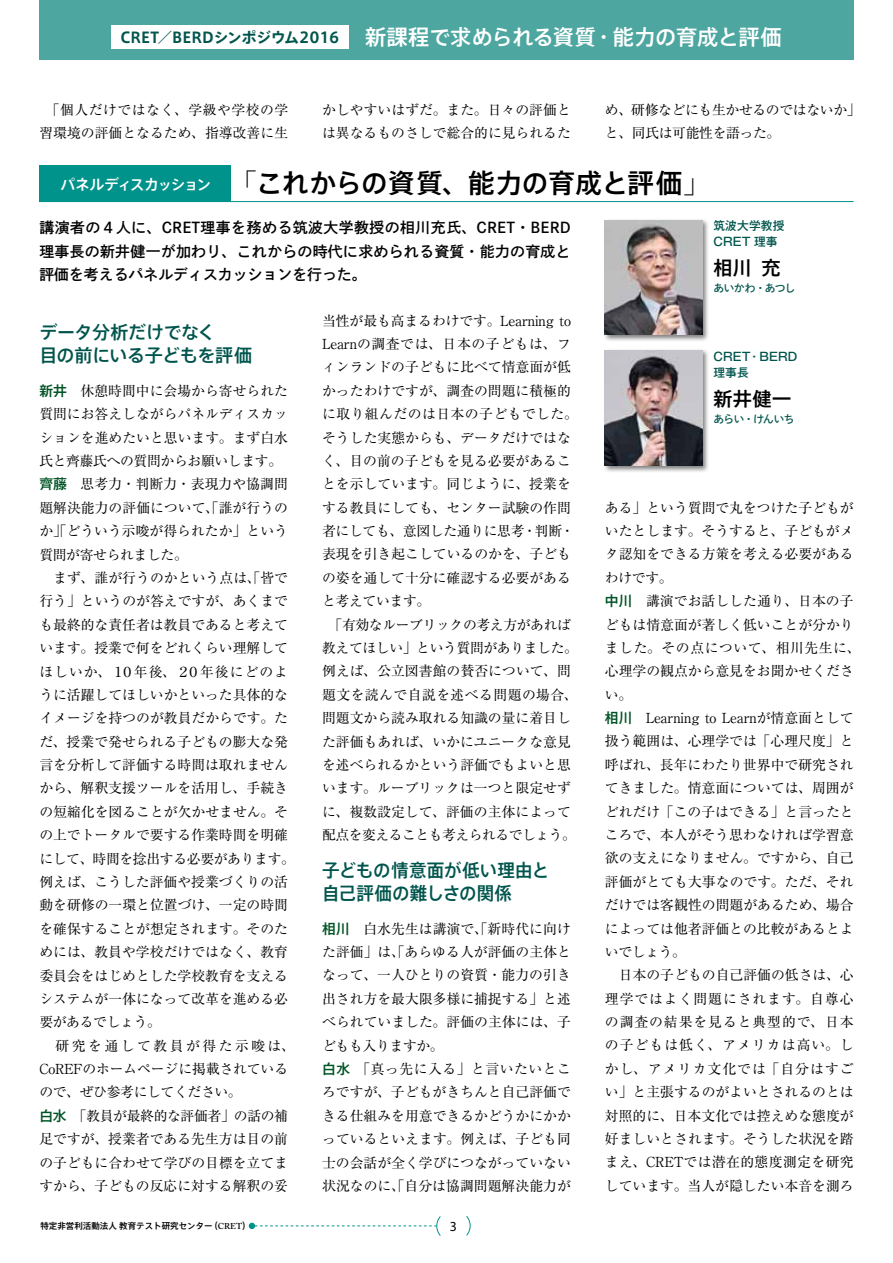
<style>
.page{position:relative;width:893px;height:1263px;background:#fff}
.page>*{position:absolute;margin:0;border:0;box-sizing:border-box;transform-origin:0 0}
.t1{font:500 26.55px "Axis Std";letter-spacing:.005em;color:#000}
.t2{font:500 21.3px "Axis Std";letter-spacing:-.015em;color:#fff}
.t3{font:500 19.2px "Axis Std";letter-spacing:.025em;color:#000}
.t4{font:500 18px/23.4px "Axis Std";letter-spacing:-.015em;color:#00554d}
.t5{font:14.85px/23.4px "Shuei Go Kin Std B";letter-spacing:.01em;color:#000;text-align:justify}
.t6{font:13.8px/23.4px "Ryumin Pro";color:#000}
.t7{font:13.8px/23.4px "Ryumin Pro";letter-spacing:-.025em;color:#000}
.t8{font:13.8px "Myriad Pro";color:#000}
.t9{font:500 11.7px/15.9px "Gothic MB101 Pro";letter-spacing:.02em;color:#00554d}
.t10{font:10.65px "Shuei Go Kin Std B";letter-spacing:-.045em;color:#00554d}
.t11{font:500 8.55px "Axis Std";color:#000}
.s1{font-weight:700;font-size:14.85px;color:#00554d}
.s2{font-weight:300;font-size:14.85px;color:#00554d}
.s3{font-size:14.85px;color:#fff}
.s4{font-weight:300}
.s5{font-family:"Axis Std";font-weight:500;color:#005425}
.s6{font-family:"Adobe Caslon Pro";font-weight:600}
</style>
<div class="page">
<svg style="left:466px;top:1216px;width:5px;height:20px"></svg>
<svg style="left:249px;top:1216px;width:192px;height:20px"></svg>
<div style="left:39px;top:0;width:815px;height:60px;background:#4da6a0"></div>
<div style="left:111px;top:26px;width:238px;height:23px;background:#fff"></div>
<div style="left:603px;top:349px;width:107px;height:124px;background:#000;opacity:.5"></div>
<img style="left:605px;top:351px;width:98px;height:115px">
<div style="left:603px;top:218px;width:107px;height:124px;background:#000;opacity:.5"></div>
<img style="left:605px;top:220px;width:98px;height:115px">
<div style="left:39px;top:166px;width:192px;height:36px;background:#00938c"></div>
<hr style="left:39px;top:201px;width:815px;height:1px;background:#00938c">
<h2 class="t2" style="left:120px;top:21px;width:663px"><span class="s1">CRET</span><span class="s2">／</span><span class="s1">BERDシンポジウム2016</span> 新課程で求められる資質・能力の育成と評価</h2>
<p class="t6" style="left:39px;top:97px;width:250px">　「個人だけではなく、学級や学校の学習環境の評価となるため、指導改善に生</p>
<p class="t6" style="left:322px;top:97px;width:250px">かしやすいはずだ。また。日々の評価とは異なるものさしで総合的に見られるた</p>
<p class="t7" style="left:605px;top:97px;width:257px">め、研修などにも生かせるのではないか」と、同氏は可能性を語った。</p>
<h1 class="t1" style="left:61px;top:163px;width:651px"><span class="s3">パネルディスカッション</span> <span class="s4">「</span>これからの資質、能力の育成と評価<span class="s4">」</span></h1>
<p class="t5" style="left:39px;top:216px;width:533px">講演者の４人に、CRET理事を務める筑波大学教授の相川充氏、CRET・BERD理事長の新井健一が加わり、これからの時代に求められる資質・能力の育成と評価を考えるパネルディスカッションを行った。</p>
<p class="t9" style="left:713px;top:216px;width:73px">筑波大学教授<br>CRET 理事</p>
<h3 class="t3" style="left:713px;top:253px;width:69px">相川充</h3>
<p class="t10" style="left:713px;top:281px;width:84px">あいかわ・あつし</p>
<h3 class="t4" style="left:39px;top:319px;width:214px">データ分析だけでなく<br>目の前にいる子どもを評価</h3>
<p class="t6" style="left:39px;top:378px;width:257px"><span class="s5">新井</span>　休憩時間中に会場から寄せられた質問にお答えしながらパネルディスカッションを進めたいと思います。まず白水氏と齊藤氏への質問からお願いします。<span class="s5">齊藤</span>　思考力・判断力・表現力や協調問題解決能力の評価について、「誰が行うのか」「どういう示唆が得られたか」という質問が寄せられました。<br>　まず、誰が行うのかという点は、「皆で行う」というのが答えですが、あくまでも最終的な責任者は教員であると考えています。授業で何をどれくらい理解してほしいか、１０年後、２０年後にどのように活躍してほしいかといった具体的なイメージを持つのが教員だからです。ただ、授業で発せられる子どもの膨大な発言を分析して評価する時間は取れませんから、解釈支援ツールを活用し、手続きの短縮化を図ることが欠かせません。その上でトータルで要する作業時間を明確にして、時間を捻出する必要があります。例えば、こうした評価や授業づくりの活動を研修の一環と位置づけ、一定の時間を確保することが想定されます。そのためには、教員や学校だけではなく、教育委員会をはじめとした学校教育を支えるシステムが一体になって改革を進める必要があるでしょう。<br>　研究を通して教員が得た示唆は、<br>CoREFのホームページに掲載されているので、ぜひ参考にしてください。<br><span class="s5">白水</span>　「教員が最終的な評価者」の話の補足ですが、授業者である先生方は目の前の子どもに合わせて学びの目標を立てますから、子どもの反応に対する解釈の妥</p>
<p class="t6" style="left:322px;top:308px;width:257px">当性が最も高まるわけです。Learning to<br>Learnの調査では、日本の子どもは、フィンランドの子どもに比べて情意面が低かったわけですが、調査の問題に積極的に取り組んだのは日本の子どもでした。そうした実態からも、データだけではなく、目の前の子どもを見る必要があることを示しています。同じように、授業をする教員にしても、センター試験の作問者にしても、意図した通りに思考・判断・表現を引き起こしているのかを、子どもの姿を通して十分に確認する必要があると考えています。<br>　「有効なルーブリックの考え方があれば教えてほしい」という質問がありました。例えば、公立図書館の賛否について、問題文を読んで自説を述べる問題の場合、問題文から読み取れる知識の量に着目した評価もあれば、いかにユニークな意見を述べられるかという評価でもよいと思います。ルーブリックは一つと限定せずに、複数設定して、評価の主体によって配点を変えることも考えられるでしょう。</p>
<h3 class="t4" style="left:322px;top:857px;width:229px">子どもの情意面が低い理由と自己評価の難しさの関係</h3>
<p class="t6" style="left:322px;top:916px;width:250px"><span class="s5">相川</span>　白水先生は講演で、「新時代に向けた評価」は、「あらゆる人が評価の主体となって、一人ひとりの資質・能力の引き出され方を最大限多様に捕捉する」と述べられていました。評価の主体には、子どもも入りますか。<br><span class="s5">白水</span>　「真っ先に入る」と言いたいところですが、子どもがきちんと自己評価できる仕組みを用意できるかどうかにかかっているといえます。例えば、子ども同士の会話が全く学びにつながっていない状況なのに、「自分は協調問題解決能力が</p>
<p class="t11" style="left:40px;top:1219px;width:212px">特定非営利活動法人 教育テスト研究センター（<span class="s6">CRET</span>）</p>
<p class="t8" style="left:450px;top:1217px;width:9px">3</p>
<p class="t9" style="left:713px;top:347px;width:86px">CRET・BERD理事長</p>
<h3 class="t3" style="left:713px;top:384px;width:79px">新井健一</h3>
<p class="t10" style="left:713px;top:411px;width:83px">あらい・けんいち</p>
<p class="t6" style="left:605px;top:495px;width:257px">ある」という質問で丸をつけた子どもがいたとします。そうすると、子どもがメタ認知をできる方策を考える必要があるわけです。<br><span class="s5">中川</span>　講演でお話しした通り、日本の子どもは情意面が著しく低いことが分かりました。その点について、相川先生に、心理学の観点から意見をお聞かせください。<br><span class="s5">相川</span>　Learning to Learnが情意面として扱う範囲は、心理学では「心理尺度」と呼ばれ、長年にわたり世界中で研究されてきました。情意面については、周囲がどれだけ「この子はできる」と言ったところで、本人がそう思わなければ学習意欲の支えになりません。ですから、自己評価がとても大事なのです。ただ、それだけでは客観性の問題があるため、場合によっては他者評価との比較があるとよいでしょう。<br>　日本の子どもの自己評価の低さは、心理学ではよく問題にされます。自尊心の調査の結果を見ると典型的で、日本の子どもは低く、アメリカは高い。しかし、アメリカ文化では「自分はすごい」と主張するのがよいとされるのとは対照的に、日本文化では控えめな態度が好ましいとされます。そうした状況を踏まえ、CRETでは潜在的態度測定を研究しています。当人が隠したい本音を測ろ</p>
</div>
